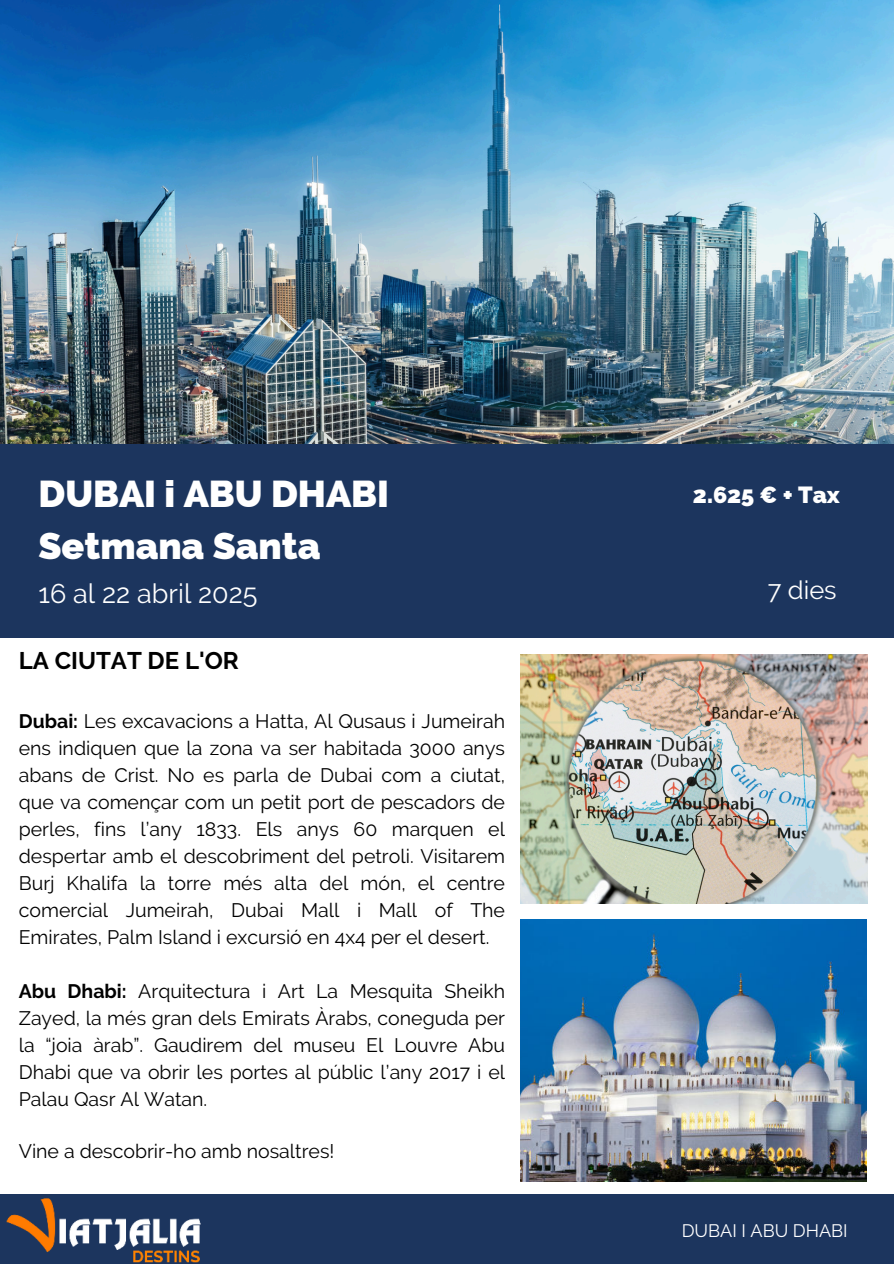
<style>
.page{position:relative;width:894px;height:1264px;background:#fff}
.page>*{position:absolute;margin:0;border:0;box-sizing:border-box;transform-origin:0 0}
.t1{font:800 37.5px/51.8px "Raleway";color:#fff}
.t2{font:27px "Raleway";color:#fff}
.t3{font:25.5px "Raleway";color:#fff}
.t4{font:700 24px "Raleway";color:#000}
.t5{font:800 23.4px "Raleway";color:#fff}
.t6{font:19.5px/27px "Raleway";color:#000;text-align:justify}
.t7{font:18px "Raleway";color:#fff}
.s1{font-weight:700}
</style>
<div class="page">
<img style="left:0;top:0;width:893px;height:444px">
<div style="left:0;top:444px;width:893px;height:193px;background:#1c355e"></div>
<div style="left:0;top:1193px;width:893px;height:70px;background:#1c355e"></div>
<img style="left:0;top:1193px;width:222px;height:70px">
<img style="left:520px;top:654px;width:347px;height:249px">
<img style="left:520px;top:920px;width:346px;height:261px">
<h1 class="t1" style="left:38px;top:468px;width:352px">DUBAI i ABU DHABI<br>Setmana Santa</h1>
<h2 class="t2" style="left:38px;top:577px;width:221px">16 al 22 abril 2025</h2>
<h3 class="t3" style="left:767px;top:575px;width:70px">7 dies</h3>
<p class="t5" style="left:692px;top:481px;width:148px">2.625 € + Tax</p>
<p class="t4" style="left:19px;top:646px;width:221px">LA CIUTAT DE L'OR</p>
<p class="t6" style="left:19px;top:707px;width:487px"><span class="s1">Dubai:</span> Les excavacions a Hatta, Al Qusaus i Jumeirah ens indiquen que la zona va ser habitada 3000 anys abans de Crist. No es parla de Dubai com a ciutat, que va començar com un petit port de pescadors de perles, fins l’any 1833. Els anys 60 marquen el despertar amb el descobriment del petroli. Visitarem Burj Khalifa la torre més alta del món, el centre comercial Jumeirah, Dubai Mall i Mall of The Emirates, Palm Island i excursió en 4x4 per el desert.</p>
<p class="t6" style="left:19px;top:977px;width:487px"><span class="s1">Abu Dhabi:</span> Arquitectura i Art La Mesquita Sheikh Zayed, la més gran dels Emirats Àrabs, coneguda per la “joia àrab”. Gaudirem del museu El Louvre Abu Dhabi que va obrir les portes al públic l’any 2017 i el Palau Qasr Al Watan.</p>
<p class="t6" style="left:19px;top:1137px;width:317px">Vine a descobrir-ho amb nosaltres!</p>
<p class="t7" style="left:681px;top:1220px;width:167px">DUBAI I ABU DHABI</p>
</div>
